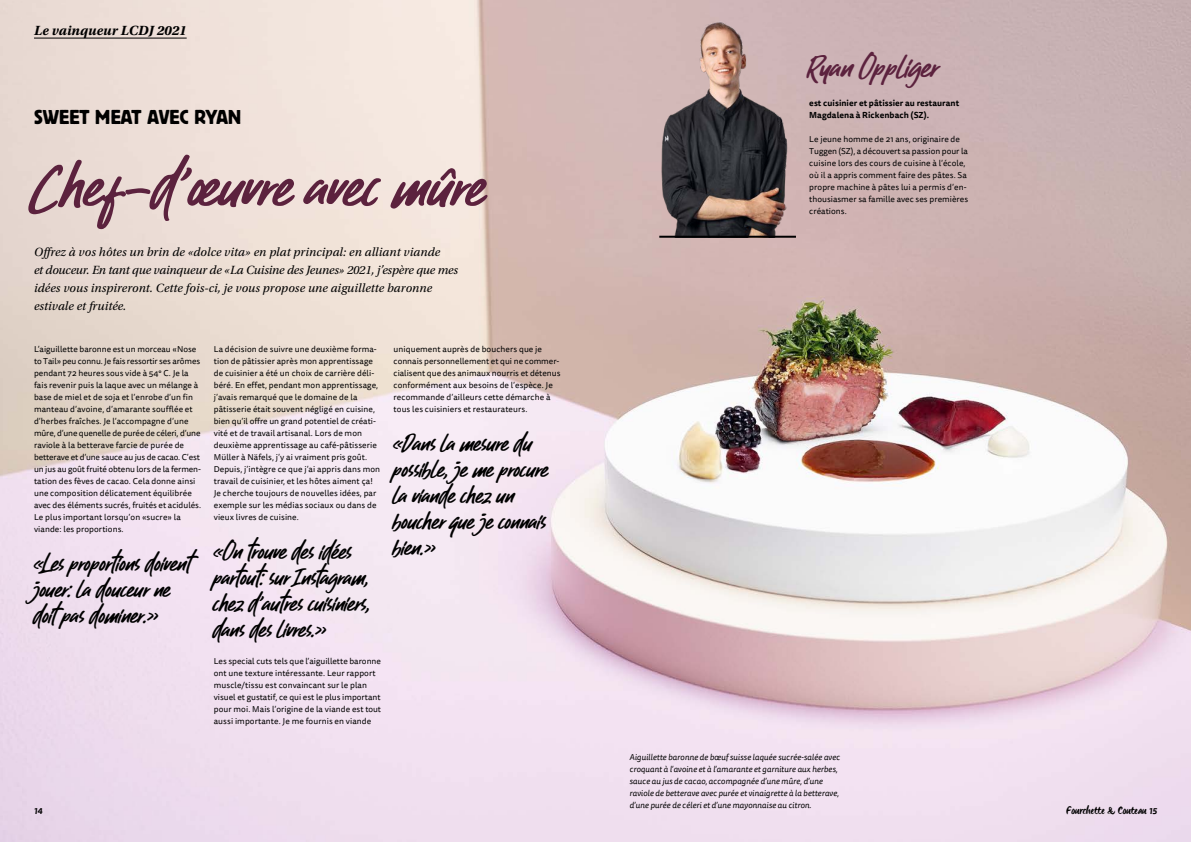
<style>
.page{position:relative;width:1191px;height:842px;background:#fff}
.page>*{position:absolute;margin:0;border:0;box-sizing:border-box;transform-origin:0 0}
.t1{font:60px "Guthen Bloots Slant";color:#5c223e}
.t2{font:30px "Guthen Bloots Slant";color:#5c223e}
.t3{font:23px/26px "Guthen Bloots Slant";color:#000}
.t4{font:20px "Block Berthold BQ";color:#000}
.t5{font:italic 700 14px "Utopia Std";letter-spacing:.005em;color:#000}
.t6{font:italic 12.5px/18px "Utopia Std";letter-spacing:.01em;color:#000}
.t7{font:11.5px "Origo";color:#000}
.t8{font:8.5px/12px "Tisa Sans OT";letter-spacing:.01em;color:#000}
.t9{font:italic 8.5px/12px "Tisa Sans OT";color:#000}
.t10{font:700 8.5px/12px "Tisa Sans OT";letter-spacing:.005em;color:#000}
.t11{font:italic 700 8.5px "Tisa Sans OT";color:#000}
.s1{font-family:"Tisa Sans OT";font-weight:700;font-style:italic;font-size:8.5px}
</style>
<div class="page">
<img style="left:0;top:0;width:1191px;height:842px">
<hr style="left:34px;top:38px;width:153px;height:1px;background:#000">
<img style="left:650px;top:7px;width:155px;height:230px">
<hr style="left:659px;top:236px;width:137px;height:2px;background:#000">
<h3 class="t5" style="left:34px;top:22px;width:154px">Le vainqueur LCDJ 2021</h3>
<h3 class="t4" style="left:34px;top:106px;width:209px">SWEET MEAT AVEC RYAN</h3>
<h1 class="t1" style="left:34px;top:148px;width:455px">Chef-d’œuvre avec mûre</h1>
<p class="t6" style="left:34px;top:243px;width:425px">Offrez à vos hôtes un brin de «dolce vita» en plat principal: en alliant viande<br>et douceur. En tant que vainqueur de «La Cuisine des Jeunes» 2021, j’espère que mes idées vous inspireront. Cette fois-ci, je vous propose une aiguillette baronne estivale et fruitée.</p>
<p class="t8" style="left:34px;top:343px;width:169px">L’aiguillette baronne est un morceau «Nose to Tail» peu connu. Je fais ressortir ses arômes pendant 72 heures sous vide à 54° C. Je la fais revenir puis la laque avec un mélange à base de miel et de soja et l’enrobe d’un fin manteau d’avoine, d’amarante soufflée et d’herbes fraîches. Je l’accompagne d’une mûre, d’une quenelle de purée de céleri, d’une raviole à la betterave farcie de purée de betterave et d’une sauce au jus de cacao. C’est un jus au goût fruité obtenu lors de la fermen&shy;tation des fèves de cacao. Cela donne ainsi une composition délicatement équilibrée avec des éléments sucrés, fruités et acidulés.<br>Le plus important lorsqu’on «sucre» la viande: les proportions.</p>
<h3 class="t3" style="left:34px;top:549px;width:159px">«Les proportions doivent jouer: la douceur ne doit pas dominer.»</h3>
<p class="t8" style="left:214px;top:343px;width:168px">La décision de suivre une deuxième forma&shy;tion de pâtissier après mon apprentissage de cuisinier a été un choix de carrière déli&shy;béré. En effet, pendant mon apprentissage, j’avais remarqué que le domaine de la pâtisserie était souvent négligé en cuisine, bien qu’il offre un grand potentiel de créati&shy;vité et de travail artisanal. Lors de mon deuxième apprentissage au café-pâtisserie Müller à Näfels, j’y ai vraiment pris goût.<br>Depuis, j’intègre ce que j’ai appris dans mon travail de cuisinier, et les hôtes aiment ça!<br>Je cherche toujours de nouvelles idées, par exemple sur les médias sociaux ou dans de vieux livres de cuisine.</p>
<h3 class="t3" style="left:214px;top:537px;width:159px">«On trouve des idées partout: sur Instagram, chez d’autres cuisiniers, dans des livres.»</h3>
<p class="t8" style="left:214px;top:655px;width:169px">Les special cuts tels que l’aiguillette baronne ont une texture intéressante. Leur rapport muscle/tissu est convaincant sur le plan visuel et gustatif, ce qui est le plus important pour moi. Mais l’origine de la viande est tout aussi importante. Je me fournis en viande</p>
<p class="t8" style="left:393px;top:343px;width:168px">uniquement auprès de bouchers que je connais personnellement et qui ne commer&shy;cialisent que des animaux nourris et détenus conformément aux besoins de l’espèce. Je recommande d’ailleurs cette démarche à tous les cuisiniers et restaurateurs.</p>
<h3 class="t3" style="left:393px;top:429px;width:157px">«Dans la mesure du possible, je me procure la viande chez un boucher que je connais bien.»</h3>
<h2 class="t2" style="left:809px;top:48px;width:132px">Ryan Oppliger</h2>
<p class="t10" style="left:809px;top:97px;width:151px">est cuisinier et pâtissier au restaurant<br>Magdalena à Rickenbach (SZ).</p>
<p class="t8" style="left:809px;top:133px;width:160px">Le jeune homme de 21 ans, originaire de Tuggen (SZ), a découvert sa passion pour la cuisine lors des cours de cuisine à l’école, où il a appris comment faire des pâtes. Sa propre machine à pâtes lui a permis d’en&shy;thousiasmer sa famille avec ses premières créations.</p>
<p class="t9" style="left:629px;top:751px;width:212px">Aiguillette baronne de bœuf suisse laquée sucrée-salée avec croquant à l’avoine et à l’amarante et garniture aux herbes, sauce au jus de cacao, accompagnée d’une mûre, d’une raviole de betterave avec purée et vinaigrette à la betterave, d’une purée de céleri et d’une mayonnaise au citron.</p>
<p class="t11" style="left:34px;top:806px;width:10px">14</p>
<h3 class="t7" style="left:1066px;top:802px;width:92px">Fourchette &amp; Couteau <span class="s1">15</span></h3>
</div>
